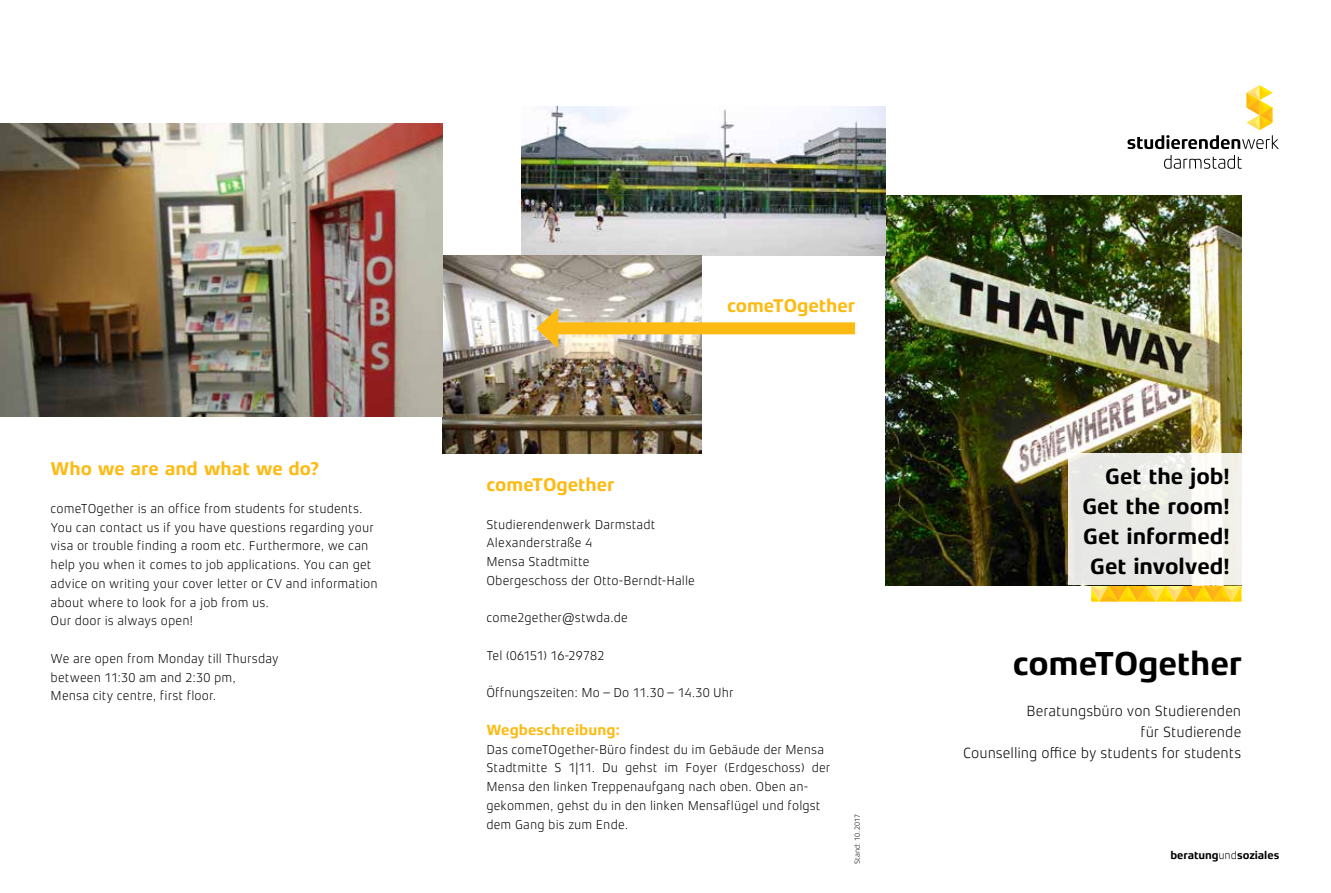
<style>
.page{position:relative;width:1331px;height:893px;background:#fff}
.page>*{position:absolute;margin:0;border:0;box-sizing:border-box;transform-origin:0 0}
.t1{font:700 33.75px "Xenois Sans Pro";letter-spacing:-.005em;color:#000}
.t2{font:700 22.5px/30px "Xenois Sans Pro";letter-spacing:-.005em;color:#000;text-align:right}
.t3{font:700 18.75px "Xenois Sans Pro";letter-spacing:-.005em;color:#fdba12}
.t4{font:300 15px/20.7px "Xenois Sans Pro";letter-spacing:-.005em;color:#000;text-align:right}
.t5{font:700 15px "Xenois Sans Pro";letter-spacing:.005em;color:#fdba12}
.t6{font:300 13.2px/18.8px "Xenois Sans Pro";letter-spacing:.005em;color:#000}
.t7{font:700 11.25px "Xenois Sans Pro";letter-spacing:-.005em;color:#000}
.t8{font:300 7.5px "Xenois Sans Pro";letter-spacing:.02em;color:#000}
.s1{font-weight:300}
</style>
<div class="page">
<svg style="left:1091px;top:585px;width:150px;height:16px;background:#f3c725"></svg>
<svg style="left:1164px;top:155px;width:78px;height:14px"></svg>
<svg style="left:1127px;top:85px;width:152px;height:64px"></svg>
<img style="left:885px;top:195px;width:356px;height:390px">
<img style="left:521px;top:106px;width:364px;height:149px">
<div style="left:1069px;top:454px;width:176px;height:131px;background:linear-gradient(to right,#e4e4e3,#f8f7f1)"></div>
<img style="left:443px;top:255px;width:258px;height:199px">
<img style="left:0;top:124px;width:443px;height:292px">
<div style="left:550px;top:322px;width:305px;height:12px;background:#fdba12"></div>
<svg style="left:536px;top:308px;width:22px;height:41px"></svg>
<h3 class="t3" style="left:51px;top:458px;width:270px">Who we are and what we do?</h3>
<p class="t6" style="left:51px;top:499px;width:329px">comeTOgether is an office from students for students.<br>You can contact us if you have questions regarding your visa or trouble finding a room etc. Furthermore, we can help you when it comes to job applications. You can get advice on writing your cover letter or CV and information about where to look for a job from us.<br>Our door is always open!</p>
<p class="t6" style="left:51px;top:649px;width:230px">We are open from Monday till Thursday between 11:30 am and 2:30 pm,<br>Mensa city centre, first floor.</p>
<h3 class="t3" style="left:727px;top:295px;width:130px">comeTOgether</h3>
<h3 class="t3" style="left:486px;top:474px;width:130px">comeTOgether</h3>
<p class="t6" style="left:486px;top:515px;width:210px">Studierendenwerk Darmstadt<br>Alexanderstraße 4<br>Mensa Stadtmitte<br>Obergeschoss der Otto-Berndt-Halle</p>
<p class="t6" style="left:486px;top:608px;width:143px">come2gether@stwda.de</p>
<p class="t6" style="left:486px;top:646px;width:119px">Tel (06151) 16-29782</p>
<p class="t6" style="left:486px;top:683px;width:249px">Öffnungszeiten: Mo – Do 11.30 – 14.30 Uhr</p>
<p class="t5" style="left:486px;top:721px;width:135px">Wegbeschreibung:</p>
<p class="t6" style="left:486px;top:740px;width:345px">Das comeTOgether-Büro findest du im Gebäude der Mensa Stadtmitte S 1|11. Du gehst im Foyer (Erdgeschoss) der Mensa den linken Treppenaufgang nach oben. Oben an&shy;gekommen, gehst du in den linken Mensaflügel und folgst dem Gang bis zum Ende.</p>
<p class="t8" style="left:853px;top:864px;width:52px;rotate:-90deg">Stand: 10.2017</p>
<h2 class="t2" style="left:1082px;top:461px;width:149px">Get the job!<br>Get the room!<br>Get informed!<br>Get involved!</h2>
<h1 class="t1" style="left:1013px;top:644px;width:231px">comeTOgether</h1>
<p class="t4" style="left:963px;top:701px;width:280px">Beratungsbüro von Studierenden<br>für Studierende<br>Counselling office by students for students</p>
<p class="t7" style="left:1170px;top:849px;width:110px">beratung<span class="s1">und</span>soziales</p>
</div>
